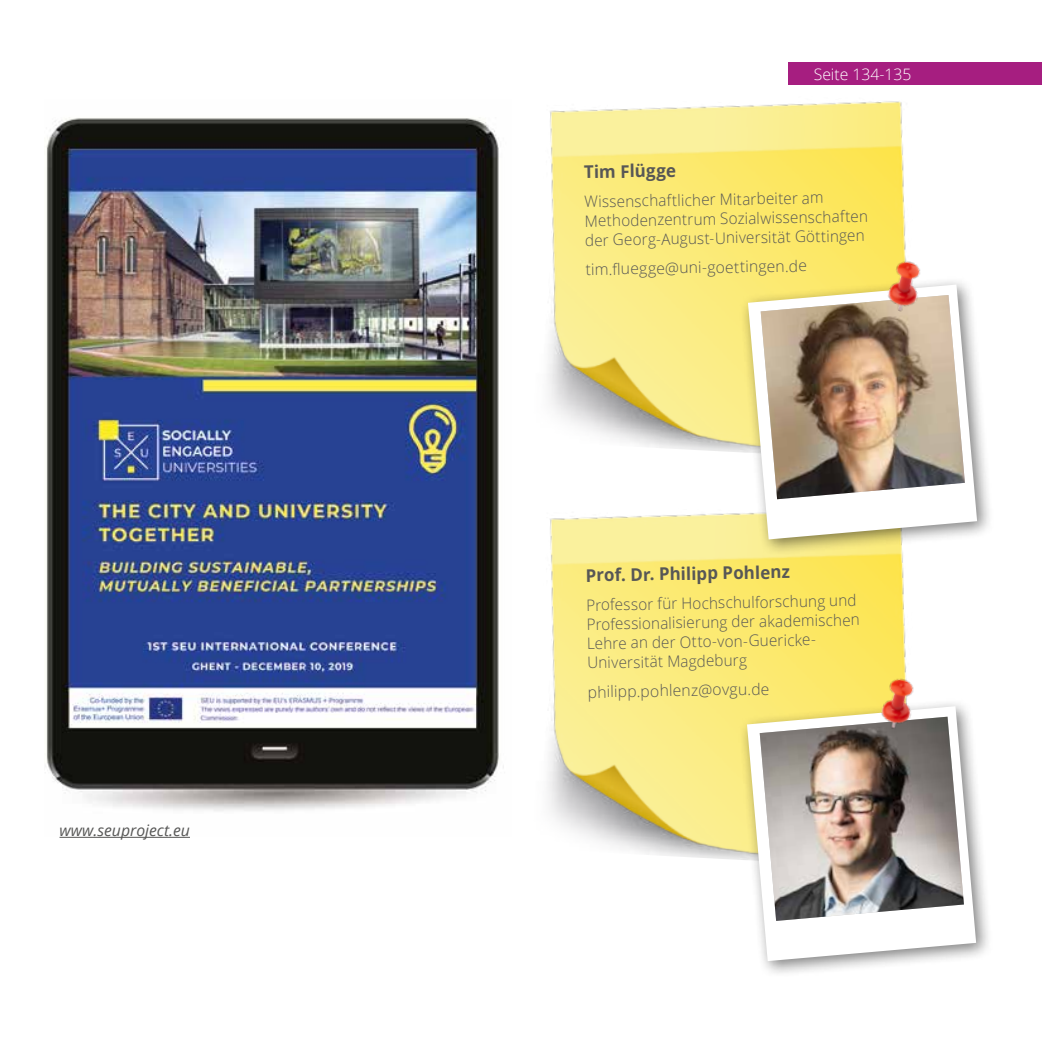
<style>
.page{position:relative;width:1042px;height:1042px;background:#fff}
.page>*{position:absolute;margin:0;border:0;box-sizing:border-box;transform-origin:0 0}
.t1{font:700 17.5px "Open Sans";color:#575756}
.t2{font:300 15.75px/19.2px "Open Sans";color:#575756}
.t3{font:italic 15.75px "Open Sans";color:#575756}
.t4{font:300 15.75px "Open Sans";color:#fff}
</style>
<div class="page">
<img style="left:45px;top:117px;width:426px;height:694px">
<img style="left:471px;top:464px;width:435px;height:396px">
<div style="left:738px;top:697px;width:255px;height:281px;background:#000;opacity:.5"></div>
<svg style="left:747px;top:706px;width:229px;height:255px"></svg>
<img style="left:760px;top:717px;width:204px;height:204px">
<img style="left:861px;top:666px;width:78px;height:77px">
<img style="left:471px;top:62px;width:435px;height:402px">
<div style="left:739px;top:276px;width:255px;height:281px;background:#000;opacity:.5"></div>
<svg style="left:748px;top:284px;width:229px;height:255px"></svg>
<img style="left:760px;top:295px;width:205px;height:204px">
<img style="left:868px;top:248px;width:77px;height:78px">
<div style="left:789px;top:62px;width:253px;height:23px;background:#a61e80"></div>
<hr style="left:60px;top:837px;width:130px;height:1px;background:#575756">
<p class="t3" style="left:60px;top:819px;width:132px">www.seuproject.eu</p>
<p class="t4" style="left:814px;top:63px;width:99px">Seite 134-135</p>
<p class="t1" style="left:584px;top:159px;width:94px;rotate:-1deg">Tim Flügge</p>
<p class="t2" style="left:584px;top:192px;width:285px;rotate:-1deg">Wissenschaftlicher Mitarbeiter am<br>Methodenzentrum Sozialwissenschaften der Georg-August-Universität Göttingen</p>
<p class="t2" style="left:585px;top:259px;width:223px;rotate:-1deg">tim.fl uegge@uni-goettingen.de</p>
<p class="t1" style="left:585px;top:563px;width:206px;rotate:-1deg">Prof. Dr. Philipp Pohlenz</p>
<p class="t2" style="left:586px;top:595px;width:275px;rotate:-1deg">Professor für Hochschulforschung und Professionalisierung der akademischen Lehre an der Otto-von-Guericke-Universität Magdeburg</p>
<p class="t2" style="left:587px;top:682px;width:183px;rotate:-1deg">philipp.pohlenz@ovgu.de</p>
</div>
